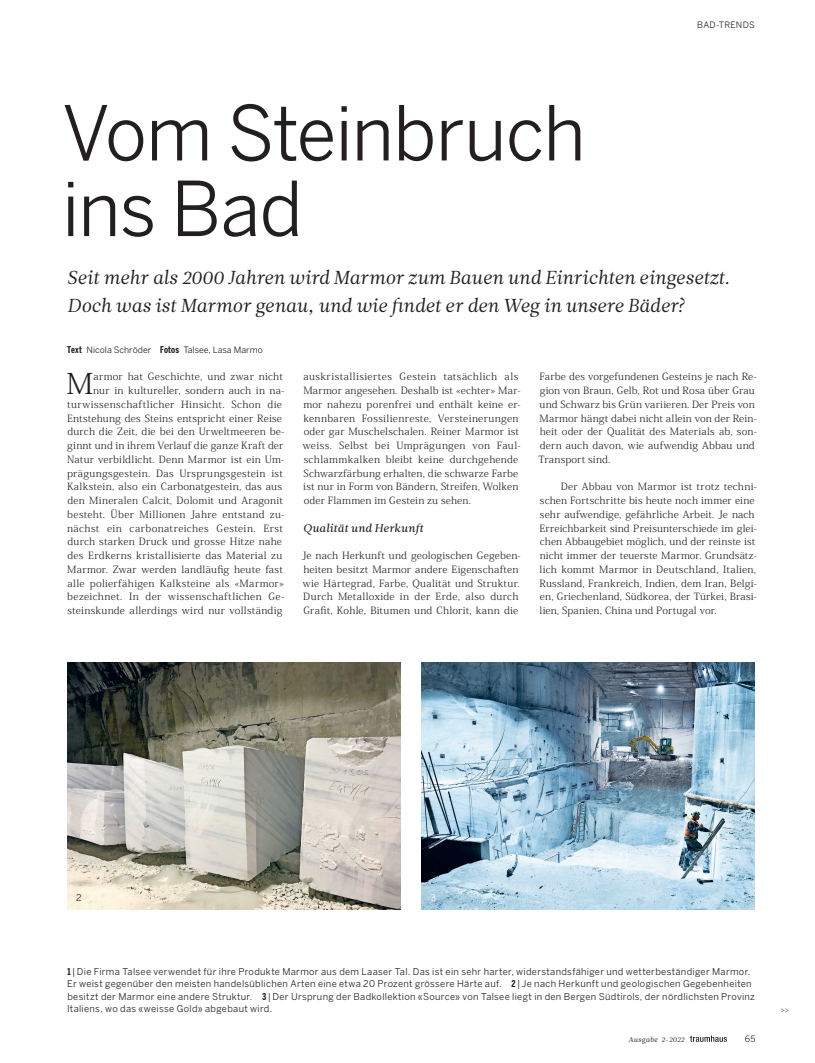
<style>
.page{position:relative;width:815px;height:1063px;background:#fff}
.page>*{position:absolute;margin:0;border:0;box-sizing:border-box;transform-origin:0 0}
.t1{font:75px/75.6px "Benton Sans";letter-spacing:-.015em;color:#231f20}
.t2{font:300 28.62px "Koz Min Pro";color:#231f20;scale:1.05 1}
.t3{font:18.75px/27.5px "Leitura News Italic 1";letter-spacing:-.015em;color:#231f20}
.t4{font:11.25px "Leitura News Italic 2";letter-spacing:.02em;color:#231f20}
.t5{font:10px "Leitura News Roman 1";color:#231f20;scale:1.05 1}
.t6{font:300 9.88px/13.8px "Koz Min Pro";letter-spacing:.02em;color:#231f20;scale:1.05 1}
.t7{font:9.38px/12.5px "Benton Sans";letter-spacing:.03em;color:#231f20}
.t8{font:9.38px "Benton Sans";color:#fff}
.t9{font:8.75px "Benton Sans";letter-spacing:.005em;color:#231f20}
.t10{font:8.75px "Benton Sans";letter-spacing:.025em;color:#231f20}
.t11{font:7.12px "Leitura News Italic 1";letter-spacing:.025em;color:#231f20}
.s1{font-family:"Benton Sans Compressed";font-weight:700;font-size:9.38px}
.s2{font-family:"Benton Sans Compressed";font-weight:700}
</style>
<div class="page">
<svg style="left:690px;top:1036px;width:37px;height:6px"></svg>
<img style="left:67px;top:662px;width:333px;height:248px">
<img style="left:422px;top:662px;width:333px;height:248px">
<p class="t10" style="left:697px;top:20px;width:59px">BAD-TRENDS</p>
<h1 class="t1" style="left:62px;top:95px;width:525px">Vom Steinbruch ins Bad</h1>
<h3 class="t3" style="left:67px;top:264px;width:664px">Seit mehr als 2000 Jahren wird Marmor zum Bauen und Einrichten eingesetzt.<br>Doch was ist Marmor genau, und wie findet er den Weg in unsere Bäder?</h3>
<p class="t9" style="left:67px;top:345px;width:197px"><span class="s1">Text</span> Nicola Schröder <span class="s1">Fotos</span> Talsee, Lasa Marmo</p>
<h2 class="t2" style="left:66px;top:364px;width:27px">M</h2>
<p class="t6" style="left:67px;top:370px;width:209px;text-align:right">armor hat Geschichte, und zwar nicht<br>nur in kultureller, sondern auch in na&shy;turwissenschaftlicher Hinsicht. Schon die Entstehung des Steins entspricht einer Reise durch die Zeit, die bei den Urweltmeeren be&shy;ginnt und in ihrem Verlauf die ganze Kraft der Natur verbildlicht. Denn Marmor ist ein Um&shy;prägungsgestein. Das Ursprungsgestein ist Kalkstein, also ein Carbonatgestein, das aus den Mineralen Calcit, Dolomit und Aragonit besteht. Über Millionen Jahre entstand zu&shy;nächst ein carbonatreiches Gestein. Erst durch starken Druck und grosse Hitze nahe des Erdkerns kristallisierte das Material zu Marmor. Zwar werden landläufig heute fast alle polierfähigen Kalksteine als «Marmor» bezeichnet. In der wissenschaftlichen Ge&shy;steinskunde allerdings wird nur vollständig</p>
<p class="t6" style="left:303px;top:370px;width:209px">auskristallisiertes Gestein tatsächlich als Marmor angesehen. Deshalb ist «echter» Mar&shy;mor nahezu porenfrei und enthält keine er&shy;kennbaren Fossilienreste, Versteinerungen oder gar Muschelschalen. Reiner Marmor ist weiss. Selbst bei Umprägungen von Faul&shy;schlammkalken bleibt keine durchgehende Schwarzfärbung erhalten, die schwarze Farbe ist nur in Form von Bändern, Streifen, Wolken oder Flammen im Gestein zu sehen.</p>
<p class="t6" style="left:539px;top:370px;width:209px">Farbe des vorgefundenen Gesteins je nach Re&shy;gion von Braun, Gelb, Rot und Rosa über Grau und Schwarz bis Grün variieren. Der Preis von Marmor hängt dabei nicht allein von der Rein&shy;heit oder der Qualität des Materials ab, son&shy;dern auch davon, wie aufwendig Abbau und Transport sind.</p>
<p class="t6" style="left:540px;top:480px;width:209px;text-indent:21px">Der Abbau von Marmor ist trotz techni&shy;schen Fortschritte bis heute noch immer eine sehr aufwendige, gefährliche Arbeit. Je nach Erreichbarkeit sind Preisunterschiede im glei&shy;chen Abbaugebiet möglich, und der reinste ist nicht immer der teuerste Marmor. Grundsätz&shy;lich kommt Marmor in Deutschland, Italien, Russland, Frankreich, Indien, dem Iran, Belgi&shy;en, Griechenland, Südkorea, der Türkei, Brasi&shy;lien, Spanien, China und Portugal vor.</p>
<p class="t4" style="left:303px;top:520px;width:122px">Qualität und Herkunft</p>
<p class="t6" style="left:302px;top:548px;width:210px">Je nach Herkunft und geologischen Gegeben&shy;heiten besitzt Marmor andere Eigenschaften wie Härtegrad, Farbe, Qualität und Struktur.<br>Durch Metalloxide in der Erde, also durch Grafit, Kohle, Bitumen und Chlorit, kann die</p>
<p class="t7" style="left:76px;top:891px;width:7px">2</p>
<p class="t8" style="left:431px;top:892px;width:7px">3</p>
<p class="t7" style="left:67px;top:965px;width:689px"><span class="s2">1</span>| Die Firma Talsee verwendet für ihre Produkte Marmor aus dem Laaser Tal. Das ist ein sehr harter, widerstandsfähiger und wetterbeständiger Marmor.<br>Er weist gegenüber den meisten handelsüblichen Arten eine etwa 20 Prozent grössere Härte auf. <span class="s2">2</span> | Je nach Herkunft und geologischen Gegebenheiten besitzt der Marmor eine andere Struktur. <span class="s2">3</span> | Der Ursprung der Badkollektion «Source» von Talsee liegt in den Bergen Südtirols, der nördlichsten Provinz Italiens, wo das «weisse Gold» abgebaut wird.</p>
<p class="t11" style="left:629px;top:1034px;width:57px">Ausgabe 2–2022</p>
<p class="t9" style="left:745px;top:1033px;width:12px">65</p>
<p class="t5" style="left:780px;top:1003px;width:10px">&gt;&gt;</p>
</div>
